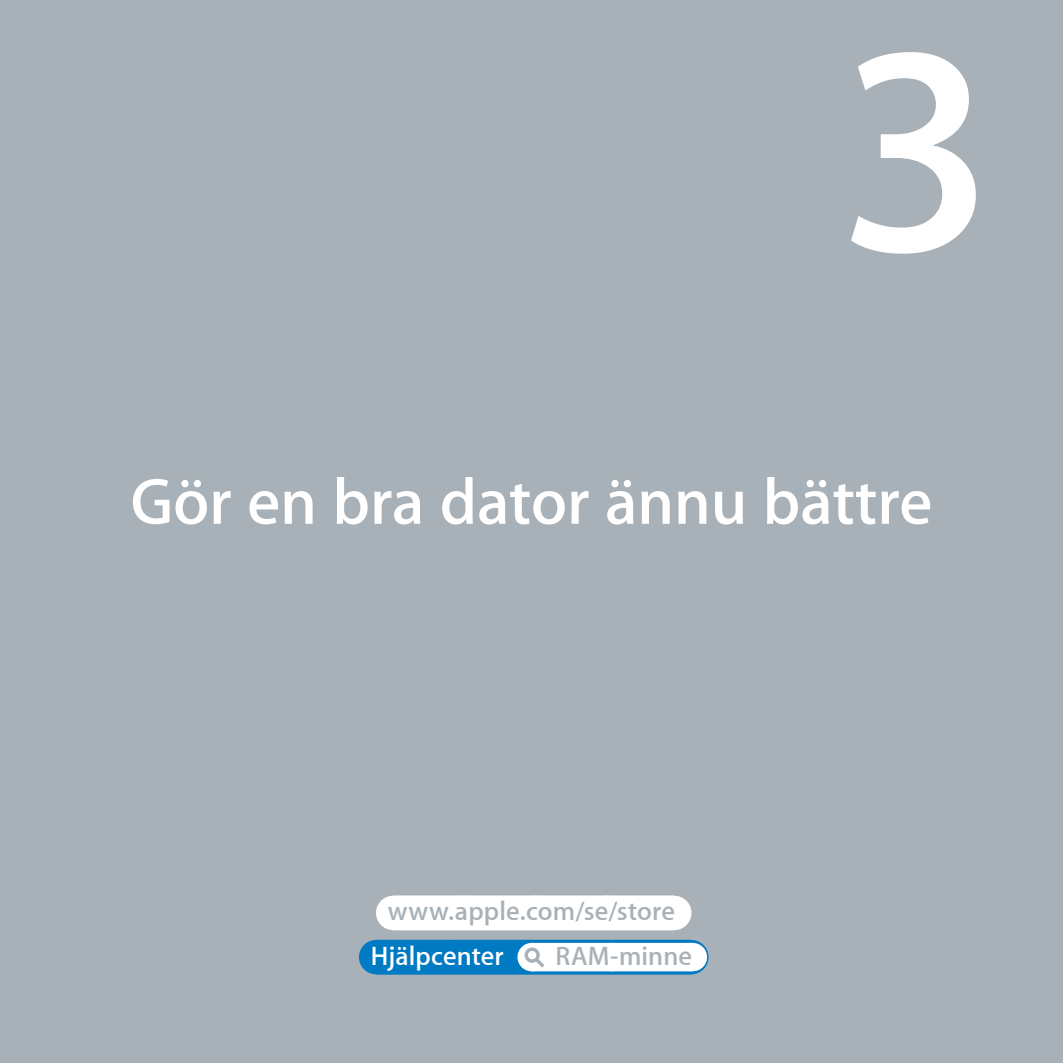
<style>
.page{position:relative;width:1063px;height:1063px;background:#a8b1b7}
.page>*{position:absolute;margin:0;border:0;box-sizing:border-box;transform-origin:0 0}
.t1{font:600 300px "Myriad Set";color:#fff}
.t2{font:600 66px "Myriad Set";color:#fff}
.t3{font:600 27px "Myriad Set";letter-spacing:.005em;color:#a8b1b7}
.t4{font:600 27px "Myriad Set";letter-spacing:.005em;color:#fff}
</style>
<div class="page">
<svg style="left:376px;top:940px;width:317px;height:34px;background:#73b5dc"></svg>
<div style="left:393px;top:896px;width:281px;height:34px;background:#fff"></div>
<h1 class="t1" style="left:839px;top:-37px;width:157px">3</h1>
<h2 class="t2" style="left:131px;top:461px;width:803px">Gör en bra dator ännu bättre</h2>
<p class="t3" style="left:388px;top:894px;width:289px">www.apple.com/se/store</p>
<p class="t4" style="left:371px;top:939px;width:134px">Hjälpcenter</p>
<p class="t3" style="left:556px;top:939px;width:138px">RAM-minne</p>
</div>
